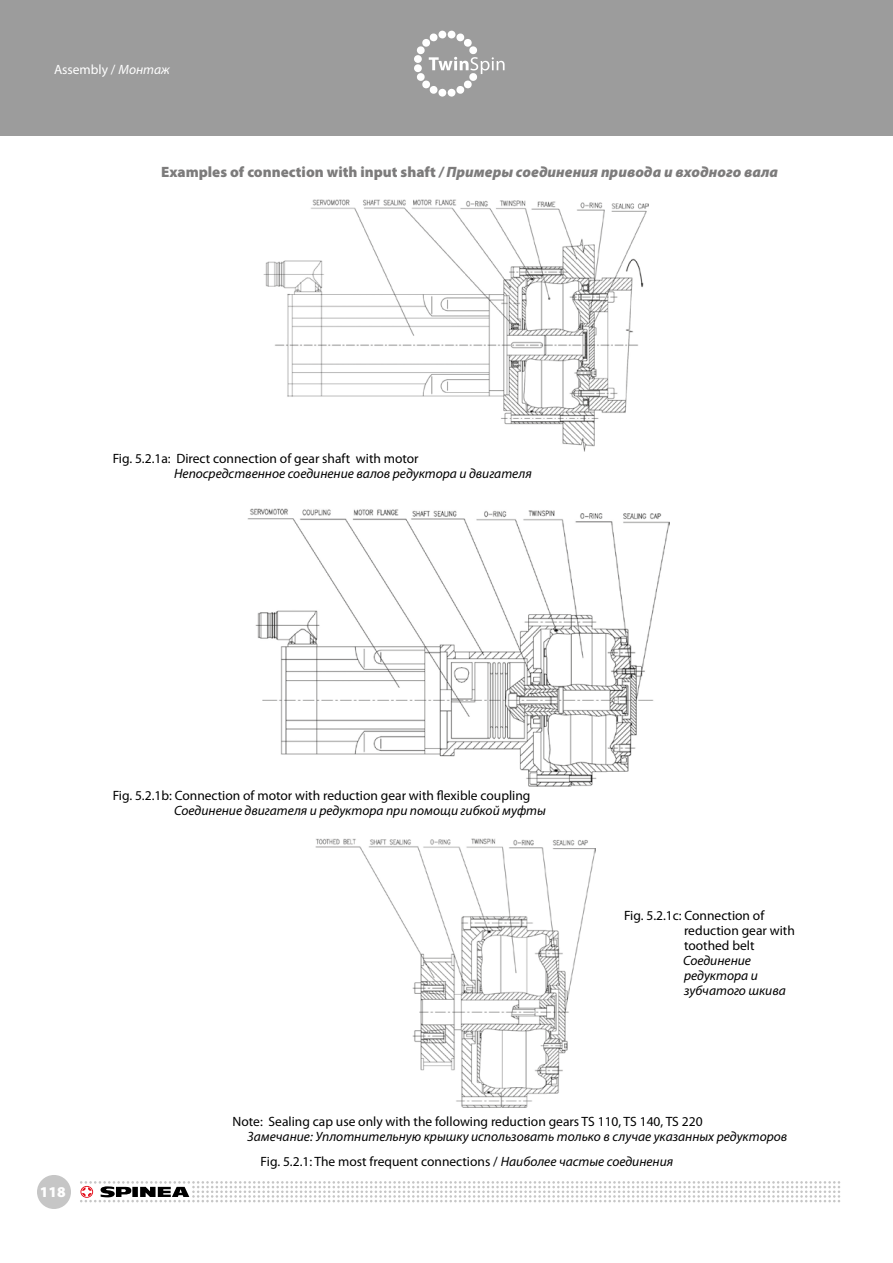
<style>
.page{position:relative;width:893px;height:1263px;background:#fff}
.page>*{position:absolute;margin:0;border:0;box-sizing:border-box;transform-origin:0 0}
.t1{font:italic 900 15px "Myriad Pro";color:#7c7b7b}
.t2{font:900 15px "Myriad Pro";color:#fff}
.t3{font:13.5px/15px "Myriad Pro";color:#000}
.t4{font:italic 13.5px/15px "Myriad Pro";color:#000}
.t5{font:13.5px "Myriad Pro";color:#fff}
.s1{font-style:italic}
.s2{font-style:normal}
</style>
<div class="page">
<div style="left:0;top:0;width:893px;height:136px;background:#9c9c9c"></div>
<div style="left:37px;top:1175px;width:34px;height:34px;background:#c6c6c6;border-radius:50%"></div>
<svg style="left:80px;top:1181px;width:760px;height:21px"></svg>
<img style="left:247px;top:509px;width:422px;height:278px">
<img style="left:316px;top:839px;width:279px;height:269px">
<div style="left:414px;top:55px;width:8px;height:8px;background:#fff;border-radius:50%"></div>
<svg style="left:438px;top:88px;width:9px;height:9px"></svg>
<svg style="left:447px;top:88px;width:9px;height:9px"></svg>
<svg style="left:416px;top:33px;width:89px;height:61px"></svg>
<svg style="left:447px;top:31px;width:9px;height:8px"></svg>
<div style="left:438px;top:31px;width:9px;height:8px;background:#fff;border-radius:50%"></div>
<img style="left:264px;top:199px;width:384px;height:252px">
<p class="t5" style="left:54px;top:61px;width:117px">Assembly / <span class="s1">Монтаж</span></p>
<p class="t1" style="left:161px;top:164px;width:618px"><span class="s2">Examples of connection with input shaft</span> / Примеры соединения привода и входного вала</p>
<p class="t3" style="left:113px;top:451px;width:308px">Fig. 5.2.1a: Direct connection of gear shaft with motor</p>
<p class="t4" style="left:174px;top:466px;width:359px">Непосредственное соединение валов редуктора и двигателя</p>
<p class="t3" style="left:113px;top:788px;width:419px">Fig. 5.2.1b: Connection of motor with reduction gear with flexible coupling</p>
<p class="t4" style="left:174px;top:803px;width:373px">Соединение двигателя и редуктора при помощи гибкой муфты</p>
<p class="t3" style="left:684px;top:908px;width:112px;text-indent:-60px">Fig. 5.2.1c: Connection of reduction gear with toothed belt</p>
<p class="t4" style="left:683px;top:953px;width:104px">Соединение редуктора и зубчатого шкива</p>
<p class="t3" style="left:233px;top:1113px;width:471px">Note: Sealing cap use only with the following reduction gears TS 110, TS 140, TS 220</p>
<p class="t4" style="left:248px;top:1128px;width:541px">Замечание: Уплотнительную крышку использовать только в случае указанных редукторов</p>
<p class="t2" style="left:40px;top:1183px;width:27px">118</p>
<p class="t3" style="left:261px;top:1153px;width:414px">Fig. 5.2.1: The most frequent connections / <span class="s1">Наиболее частые соединения</span></p>
</div>
